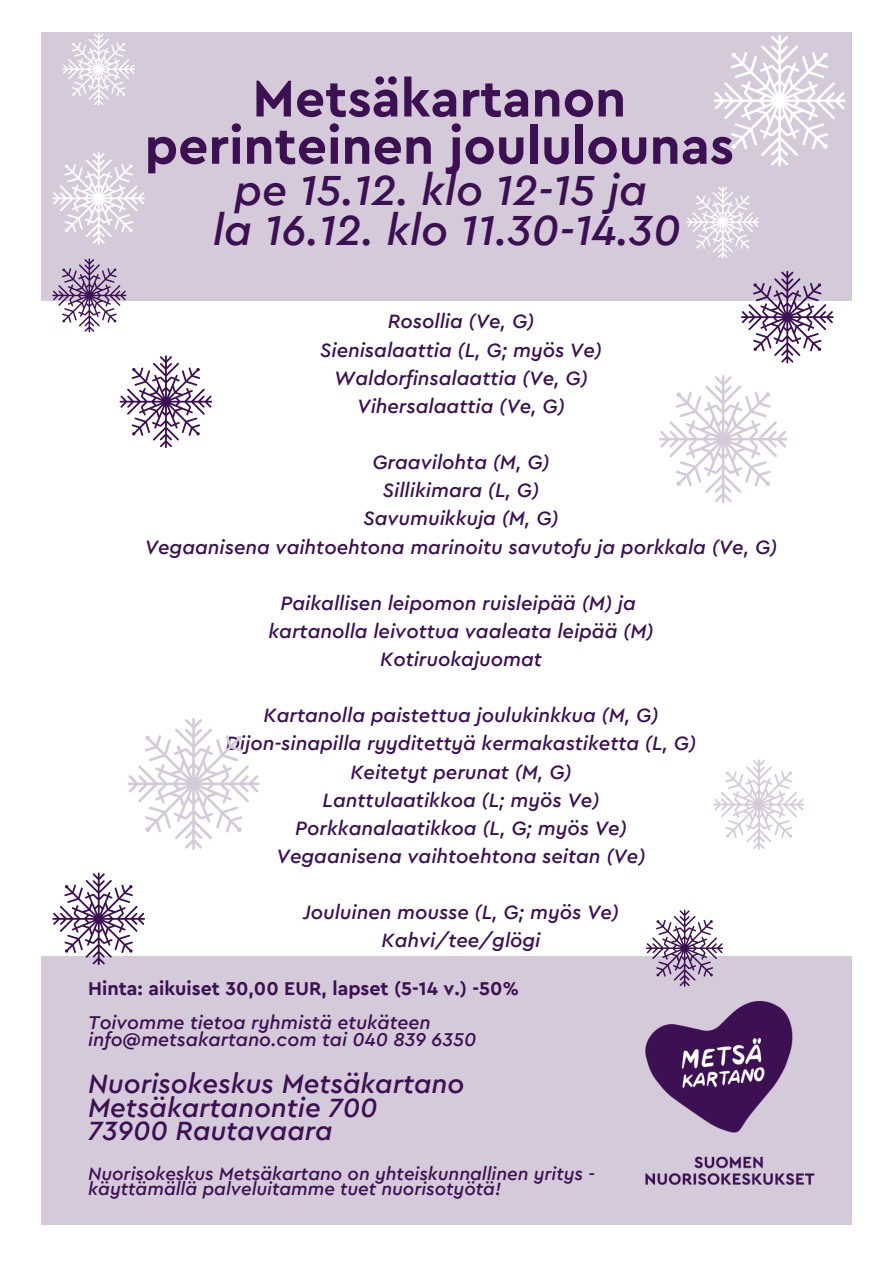
<style>
.page{position:relative;width:894px;height:1264px;background:#fff}
.page>*{position:absolute;margin:0;border:0;box-sizing:border-box;transform-origin:0 0}
.t1{font:700 53.25px "Cera Pro";color:#3c1053}
.t2{font:italic 500 44.25px "Cera Pro";color:#3c1053}
.t3{font:italic 500 27.75px "Cera Pro";color:#3c1053}
.t4{font:italic 500 20.25px "Cera Pro";color:#3c1053}
.t5{font:italic 500 19.5px "Cera Pro";color:#3c1053}
.t6{font:700 19.5px "Cera Pro";color:#3c1053}
.t7{font:italic 500 18.75px "Cera Pro";color:#3c1053}
</style>
<div class="page">
<div style="left:41px;top:956px;width:810px;height:267px;background:#d4cad9"></div>
<div style="left:41px;top:33px;width:810px;height:268px;background:#d4cad9"></div>
<svg style="left:713px;top:35px;width:132px;height:131px"></svg>
<svg style="left:62px;top:33px;width:73px;height:73px"></svg>
<svg style="left:686px;top:186px;width:72px;height:72px"></svg>
<svg style="left:127px;top:718px;width:132px;height:131px"></svg>
<svg style="left:659px;top:375px;width:128px;height:128px"></svg>
<svg style="left:646px;top:909px;width:77px;height:47px"></svg>
<svg style="left:52px;top:152px;width:93px;height:92px"></svg>
<svg style="left:741px;top:271px;width:92px;height:92px"></svg>
<svg style="left:120px;top:355px;width:92px;height:92px"></svg>
<svg style="left:52px;top:258px;width:74px;height:74px"></svg>
<svg style="left:52px;top:872px;width:93px;height:92px"></svg>
<svg style="left:713px;top:759px;width:91px;height:90px"></svg>
<img style="left:645px;top:956px;width:170px;height:229px">
<p class="t1" style="left:252px;top:73px;width:375px">Metsäkartanon</p>
<p class="t1" style="left:145px;top:121px;width:590px">perinteinen joululounas</p>
<p class="t2" style="left:234px;top:170px;width:414px">pe 15.12. klo 12-15 ja</p>
<p class="t2" style="left:213px;top:209px;width:469px">la 16.12. klo 11.30-14.30</p>
<p class="t4" style="left:387px;top:312px;width:148px">Rosollia (Ve, G)</p>
<p class="t4" style="left:320px;top:340px;width:283px">Sienisalaattia (L, G; myös Ve)</p>
<p class="t4" style="left:334px;top:368px;width:255px">Waldorfinsalaattia (Ve, G)</p>
<p class="t4" style="left:357px;top:396px;width:209px">Vihersalaattia (Ve, G)</p>
<p class="t4" style="left:372px;top:452px;width:179px">Graavilohta (M, G)</p>
<p class="t4" style="left:383px;top:481px;width:158px">Sillikimara (L, G)</p>
<p class="t4" style="left:363px;top:509px;width:197px">Savumuikkuja (M, G)</p>
<p class="t4" style="left:145px;top:537px;width:634px">Vegaanisena vaihtoehtona marinoitu savutofu ja porkkala (Ve, G)</p>
<p class="t4" style="left:280px;top:593px;width:357px">Paikallisen leipomon ruisleipää (M) ja</p>
<p class="t4" style="left:268px;top:621px;width:386px">kartanolla leivottua vaaleata leipää (M)</p>
<p class="t4" style="left:380px;top:649px;width:163px">Kotiruokajuomat</p>
<p class="t4" style="left:263px;top:706px;width:396px">Kartanolla paistettua joulukinkkua (M, G)</p>
<p class="t4" style="left:226px;top:734px;width:472px">Dijon-sinapilla ryyditettyä kermakastiketta (L, G)</p>
<p class="t4" style="left:350px;top:762px;width:223px">Keitetyt perunat (M, G)</p>
<p class="t4" style="left:322px;top:790px;width:278px">Lanttulaatikkoa (L; myös Ve)</p>
<p class="t4" style="left:295px;top:818px;width:333px">Porkkanalaatikkoa (L, G; myös Ve)</p>
<p class="t4" style="left:276px;top:846px;width:370px">Vegaanisena vaihtoehtona seitan (Ve)</p>
<p class="t4" style="left:303px;top:902px;width:317px">Jouluinen mousse (L, G; myös Ve)</p>
<p class="t4" style="left:381px;top:931px;width:160px">Kahvi/tee/glögi</p>
<p class="t6" style="left:88px;top:979px;width:432px">Hinta: aikuiset 30,00 EUR, lapset (5-14 v.) -50%</p>
<p class="t5" style="left:88px;top:1012px;width:344px">Toivomme tietoa ryhmistä etukäteen</p>
<p class="t5" style="left:88px;top:1029px;width:389px">info@metsakartano.com tai 040 839 6350</p>
<p class="t3" style="left:88px;top:1070px;width:377px">Nuorisokeskus Metsäkartano</p>
<p class="t3" style="left:88px;top:1094px;width:290px">Metsäkartanontie 700</p>
<p class="t3" style="left:88px;top:1117px;width:246px">73900 Rautavaara</p>
<p class="t7" style="left:88px;top:1164px;width:508px">Nuorisokeskus Metsäkartano on yhteiskunnallinen yritys -</p>
<p class="t7" style="left:88px;top:1180px;width:414px">käyttämällä palveluitamme tuet nuorisotyötä!</p>
</div>
